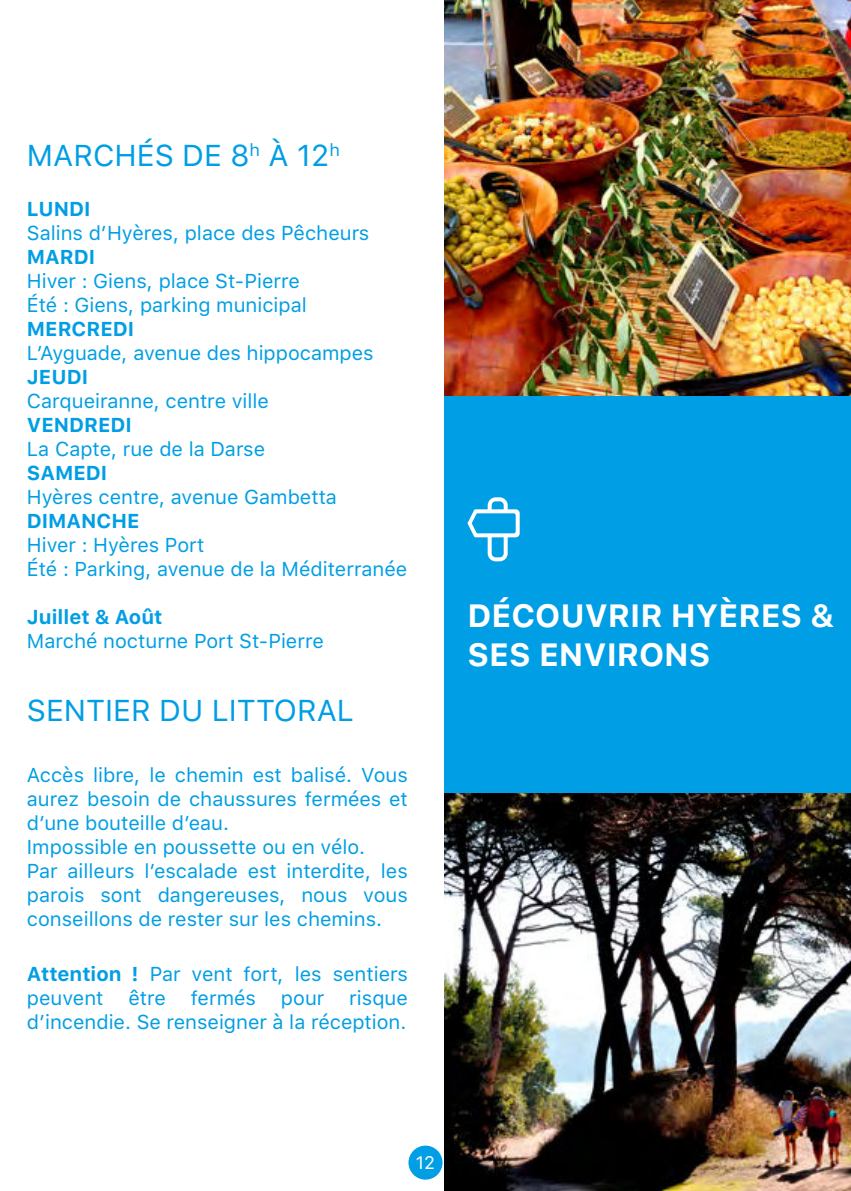
<style>
.page{position:relative;width:851px;height:1191px;background:#fff}
.page>*{position:absolute;margin:0;border:0;box-sizing:border-box;transform-origin:0 0}
.t1{font:700 32px/38.4px "SFUI Text";color:#fff}
.t2{font:30px "SFUI Text";color:#009ee4}
.t3{font:20px/24px "SFUI Text";color:#009ee4}
.t4{font:700 20px "SFUI Text";color:#009ee4}
.t5{font:18px "SFUI Text";color:#fff}
.s1{font-weight:700}
</style>
<div class="page">
<div style="left:408px;top:1145px;width:34px;height:34px;background:#009ee4;border-radius:50%"></div>
<img style="left:444px;top:0;width:406px;height:396px">
<div style="left:444px;top:396px;width:406px;height:398px;background:#009ee4"></div>
<img style="left:444px;top:793px;width:406px;height:398px">
<svg style="left:467px;top:497px;width:52px;height:64px"></svg>
<h2 class="t2" style="left:27px;top:138px;width:314px">MARCHÉS DE 8<sup>h</sup> À 12<sup>h</sup></h2>
<p class="t4" style="left:27px;top:197px;width:65px">LUNDI</p>
<p class="t3" style="left:27px;top:221px;width:344px">Salins d’Hyères, place des Pêcheurs</p>
<p class="t4" style="left:27px;top:245px;width:70px">MARDI</p>
<p class="t3" style="left:27px;top:269px;width:281px">Hiver : Giens, place St-Pierre<br>Été : Giens, parking municipal</p>
<p class="t4" style="left:27px;top:317px;width:109px">MERCREDI</p>
<p class="t3" style="left:27px;top:341px;width:348px">L’Ayguade, avenue des hippocampes</p>
<p class="t4" style="left:27px;top:365px;width:63px">JEUDI</p>
<p class="t3" style="left:27px;top:389px;width:243px">Carqueiranne, centre ville</p>
<p class="t4" style="left:27px;top:413px;width:106px">VENDREDI</p>
<p class="t3" style="left:27px;top:437px;width:240px">La Capte, rue de la Darse</p>
<p class="t4" style="left:27px;top:461px;width:82px">SAMEDI</p>
<p class="t3" style="left:27px;top:485px;width:311px">Hyères centre, avenue Gambetta</p>
<p class="t4" style="left:27px;top:509px;width:114px">DIMANCHE</p>
<p class="t3" style="left:27px;top:533px;width:382px">Hiver : Hyères Port<br>Été : Parking, avenue de la Méditerranée</p>
<p class="t4" style="left:27px;top:605px;width:137px">Juillet &amp; Août</p>
<p class="t3" style="left:27px;top:629px;width:298px">Marché nocturne Port St-Pierre</p>
<h2 class="t2" style="left:27px;top:693px;width:328px">SENTIER DU LITTORAL</h2>
<p class="t3" style="left:27px;top:763px;width:382px">Accès libre, le chemin est balisé. Vous aurez besoin de chaussures fermées et d’une bouteille d’eau.<br>Impossible en poussette ou en vélo.<br>Par ailleurs l’escalade est interdite, les parois sont dangereuses, nous vous conseillons de rester sur les chemins.</p>
<p class="t3" style="left:27px;top:962px;width:382px;text-align:justify"><span class="s1">Attention !</span> Par vent fort, les sentiers peuvent être fermés pour risque d’incendie. Se renseigner à la réception.</p>
<h1 class="t1" style="left:467px;top:597px;width:368px">DÉCOUVRIR HYÈRES &amp;<br>SES ENVIRONS</h1>
<p class="t5" style="left:416px;top:1152px;width:21px">12</p>
</div>
